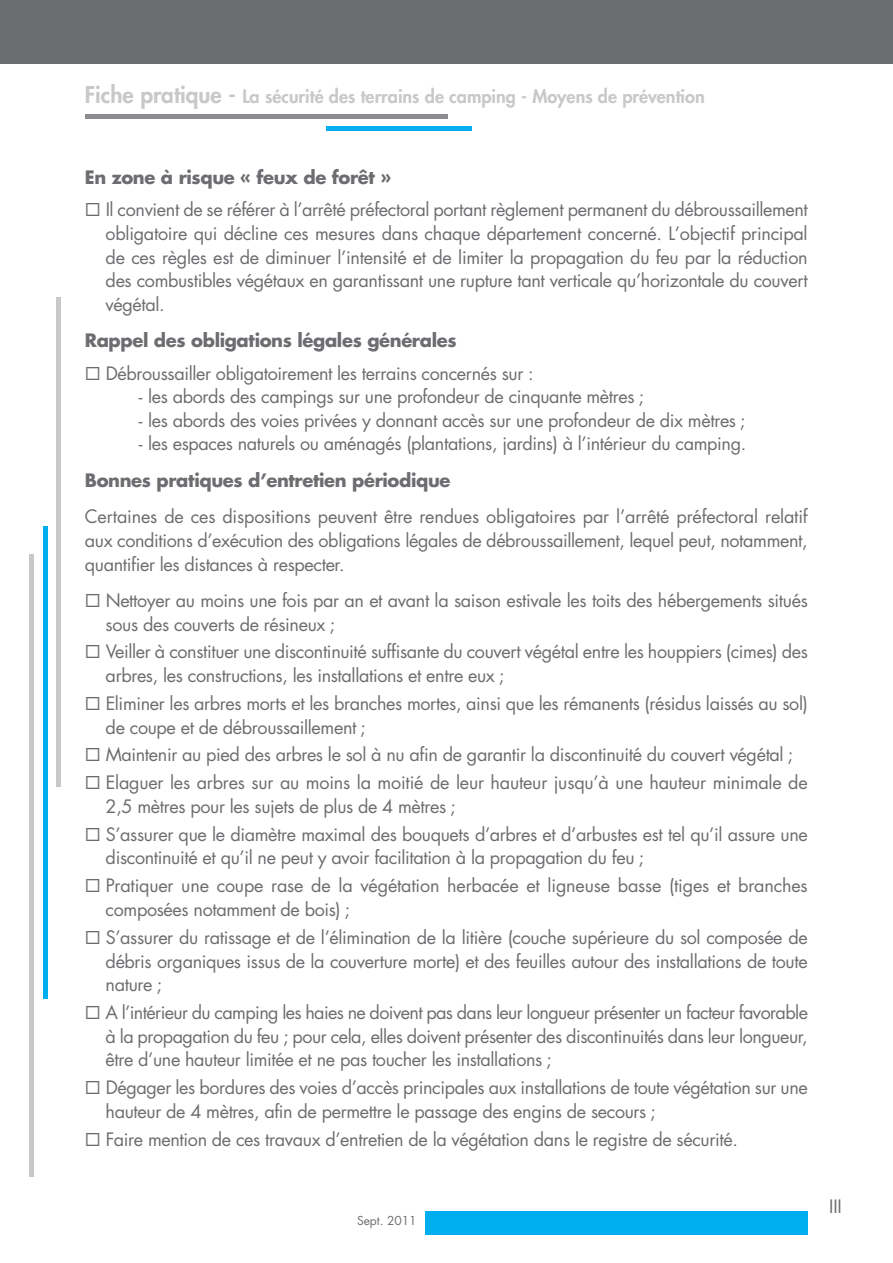
<style>
.page{position:relative;width:893px;height:1263px;background:#fff}
.page>*{position:absolute;margin:0;border:0;box-sizing:border-box;transform-origin:0 0}
.t1{font:18px/23.7px "Futura";letter-spacing:-.02em;color:#6c6d70}
.t2{font:700 18px "Futura";letter-spacing:-.02em;color:#6c6d70}
.t3{font:800 18px "Futura";color:#c7c8ca}
.t4{font:12px "Futura";color:#6c6d70}
.s1{font-size:22.5px}
</style>
<div class="page">
<hr style="left:56px;top:297px;width:4px;height:489px;background:#c7c8ca">
<hr style="left:43px;top:527px;width:4px;height:472px;background:#00aeef">
<hr style="left:30px;top:555px;width:4px;height:622px;background:#c7c8ca">
<div style="left:0;top:0;width:892px;height:63px;background:#6c6d70"></div>
<hr style="left:85px;top:114px;width:363px;height:4px;background:#8a8c8f">
<hr style="left:327px;top:126px;width:145px;height:4px;background:#00aeef">
<div style="left:425px;top:1211px;width:383px;height:24px;background:#00aeef"></div>
<p class="t3" style="left:85px;top:88px;width:621px"><span class="s1">Fiche pratique -</span> La sécurité des terrains de camping - Moyens de prévention</p>
<p class="t2" style="left:85px;top:169px;width:308px">En zone à risque « feux de forêt »</p>
<p class="t1" style="left:106px;top:200px;width:704px;text-align:justify;text-indent:-21px">◻ Il convient de se référer à l’arrêté préfectoral portant règlement permanent du débroussaillement obligatoire qui décline ces mesures dans chaque département concerné. L’objectif principal de ces règles est de diminuer l’intensité et de limiter la propagation du feu par la réduction des combustibles végétaux en garantissant une rupture tant verticale qu’horizontale du couvert végétal.</p>
<p class="t2" style="left:85px;top:332px;width:373px">Rappel des obligations légales générales</p>
<p class="t1" style="left:85px;top:363px;width:450px">◻ Débroussailler obligatoirement les terrains concernés sur :</p>
<p class="t1" style="left:139px;top:386px;width:507px">- les abords des campings sur une profondeur de cinquante mètres ;</p>
<p class="t1" style="left:139px;top:410px;width:608px">- les abords des voies privées y donnant accès sur une profondeur de dix mètres ;</p>
<p class="t1" style="left:139px;top:434px;width:609px">- les espaces naturels ou aménagés (plantations, jardins) à l’intérieur du camping.</p>
<p class="t2" style="left:85px;top:472px;width:367px">Bonnes pratiques d’entretien périodique</p>
<p class="t1" style="left:85px;top:506px;width:724px;text-align:justify">Certaines de ces dispositions peuvent être rendues obligatoires par l’arrêté préfectoral relatif aux conditions d’exécution des obligations légales de débroussaillement, lequel peut, notamment, quantifier les distances à respecter.</p>
<p class="t1" style="left:106px;top:590px;width:704px;text-indent:-21px">◻ Nettoyer au moins une fois par an et avant la saison estivale les toits des hébergements situés sous des couverts de résineux ;</p>
<p class="t1" style="left:106px;top:641px;width:704px;text-indent:-21px">◻ Veiller à constituer une discontinuité suffisante du couvert végétal entre les houppiers (cimes) des arbres, les constructions, les installations et entre eux ;</p>
<p class="t1" style="left:106px;top:693px;width:704px;text-indent:-21px">◻ Eliminer les arbres morts et les branches mortes, ainsi que les rémanents (résidus laissés au sol) de coupe et de débroussaillement ;</p>
<p class="t1" style="left:85px;top:745px;width:710px">◻ Maintenir au pied des arbres le sol à nu afin de garantir la discontinuité du couvert végétal ;</p>
<p class="t1" style="left:106px;top:772px;width:703px;text-indent:-21px">◻ Elaguer les arbres sur au moins la moitié de leur hauteur jusqu’à une hauteur minimale de<br>2,5 mètres pour les sujets de plus de 4 mètres ;</p>
<p class="t1" style="left:106px;top:824px;width:704px;text-indent:-21px">◻ S’assurer que le diamètre maximal des bouquets d’arbres et d’arbustes est tel qu’il assure une discontinuité et qu’il ne peut y avoir facilitation à la propagation du feu ;</p>
<p class="t1" style="left:106px;top:875px;width:704px;text-indent:-21px">◻ Pratiquer une coupe rase de la végétation herbacée et ligneuse basse (tiges et branches composées notamment de bois) ;</p>
<p class="t1" style="left:106px;top:927px;width:703px;text-align:justify;text-indent:-21px">◻ S’assurer du ratissage et de l’élimination de la litière (couche supérieure du sol composée de débris organiques issus de la couverture morte) et des feuilles autour des installations de toute nature ;</p>
<p class="t1" style="left:105px;top:1002px;width:704px;text-align:justify;text-indent:-21px">◻ A l’intérieur du camping les haies ne doivent pas dans leur longueur présenter un facteur favorable à la propagation du feu ; pour cela, elles doivent présenter des discontinuités dans leur longueur, être d’une hauteur limitée et ne pas toucher les installations ;</p>
<p class="t1" style="left:106px;top:1077px;width:704px;text-indent:-21px">◻ Dégager les bordures des voies d’accès principales aux installations de toute végétation sur une hauteur de 4 mètres, afin de permettre le passage des engins de secours ;</p>
<p class="t1" style="left:85px;top:1129px;width:654px">◻ Faire mention de ces travaux d’entretien de la végétation dans le registre de sécurité.</p>
<p class="t4" style="left:357px;top:1215px;width:61px">Sept. 2011</p>
<p class="t1" style="left:829px;top:1196px;width:14px">III</p>
</div>
